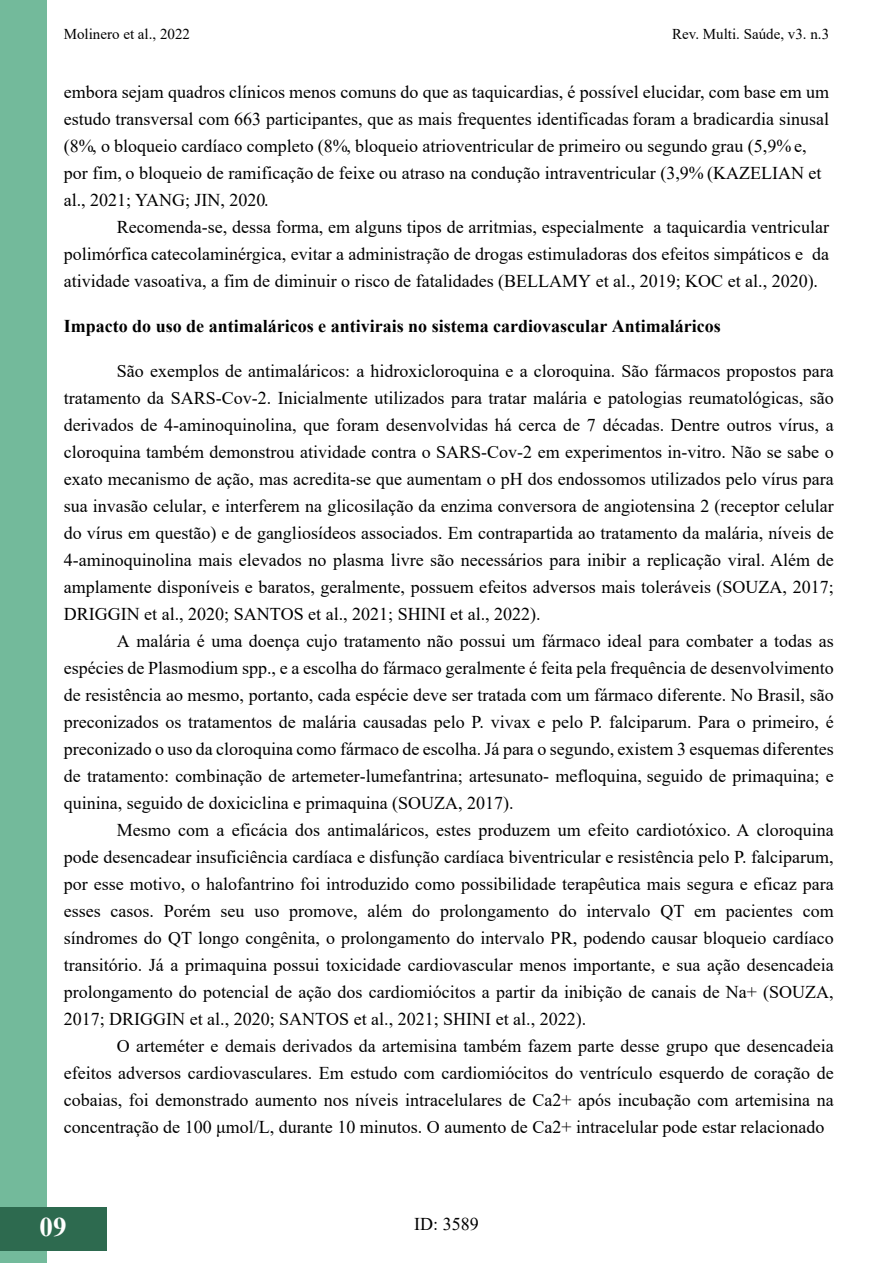
<style>
.page{position:relative;width:893px;height:1263px;background:#fff}
.page>*{position:absolute;margin:0;border:0;box-sizing:border-box;transform-origin:0 0}
.t1{font:700 27px "Times New Roman";color:#fff}
.t2{font:18px/27px "Times New Roman";color:#000;text-align:justify}
.t3{font:700 18px "Times New Roman";color:#000}
.t4{font:15px "Times New Roman";color:#000}
</style>
<div class="page">
<div style="left:0;top:1px;width:47px;height:1262px;background:#73ba9b"></div>
<div style="left:0;top:1207px;width:106px;height:43px;background:#2d6a4f"></div>
<p class="t4" style="left:64px;top:24px;width:128px">Molinero et al., 2022</p>
<p class="t4" style="left:672px;top:24px;width:158px">Rev. Multi. Saúde, v3. n.3</p>
<p class="t2" style="left:64px;top:77px;width:767px;text-align:left">embora sejam quadros clínicos menos comuns do que as taquicardias, é possível elucidar, com base em um estudo transversal com 663 participantes, que as mais frequentes identificadas foram a bradicardia sinusal (8%, o bloqueio cardíaco completo (8%, bloqueio atrioventricular de primeiro ou segundo grau (5,9% e, por fim, o bloqueio de ramificação de feixe ou atraso na condução intraventricular (3,9% (KAZELIAN et al., 2021; YANG; JIN, 2020.</p>
<p class="t2" style="left:64px;top:212px;width:767px;text-indent:53px">Recomenda-se, dessa forma, em alguns tipos de arritmias, especialmente a taquicardia ventricular polimórfica catecolaminérgica, evitar a administração de drogas estimuladoras dos efeitos simpáticos e da atividade vasoativa, a fim de diminuir o risco de fatalidades (BELLAMY et al., 2019; KOC et al., 2020).</p>
<p class="t3" style="left:64px;top:313px;width:658px">Impacto do uso de antimaláricos e antivirais no sistema cardiovascular Antimaláricos</p>
<p class="t2" style="left:64px;top:356px;width:771px;text-indent:53px">São exemplos de antimaláricos: a hidroxicloroquina e a cloroquina. São fármacos propostos para tratamento da SARS-Cov-2. Inicialmente utilizados para tratar malária e patologias reumatológicas, são derivados de 4-aminoquinolina, que foram desenvolvidas há cerca de 7 décadas. Dentre outros vírus, a cloroquina também demonstrou atividade contra o SARS-Cov-2 em experimentos in-vitro. Não se sabe o exato mecanismo de ação, mas acredita-se que aumentam o pH dos endossomos utilizados pelo vírus para sua invasão celular, e interferem na glicosilação da enzima conversora de angiotensina 2 (receptor celular do vírus em questão) e de gangliosídeos associados. Em contrapartida ao tratamento da malária, níveis de 4-aminoquinolina mais elevados no plasma livre são necessários para inibir a replicação viral. Além de amplamente disponíveis e baratos, geralmente, possuem efeitos adversos mais toleráveis (SOUZA, 2017; DRIGGIN et al., 2020; SANTOS et al., 2021; SHINI et al., 2022).</p>
<p class="t2" style="left:64px;top:626px;width:771px;text-indent:53px">A malária é uma doença cujo tratamento não possui um fármaco ideal para combater a todas as espécies de Plasmodium spp., e a escolha do fármaco geralmente é feita pela frequência de desenvolvimento de resistência ao mesmo, portanto, cada espécie deve ser tratada com um fármaco diferente. No Brasil, são preconizados os tratamentos de malária causadas pelo P. vivax e pelo P. falciparum. Para o primeiro, é preconizado o uso da cloroquina como fármaco de escolha. Já para o segundo, existem 3 esquemas diferentes de tratamento: combinação de artemeter-lumefantrina; artesunato- mefloquina, seguido de primaquina; e quinina, seguido de doxiciclina e primaquina (SOUZA, 2017).</p>
<p class="t2" style="left:64px;top:815px;width:771px;text-indent:53px">Mesmo com a eficácia dos antimaláricos, estes produzem um efeito cardiotóxico. A cloroquina pode desencadear insuficiência cardíaca e disfunção cardíaca biventricular e resistência pelo P. falciparum, por esse motivo, o halofantrino foi introduzido como possibilidade terapêutica mais segura e eficaz para esses casos. Porém seu uso promove, além do prolongamento do intervalo QT em pacientes com síndromes do QT longo congênita, o prolongamento do intervalo PR, podendo causar bloqueio cardíaco transitório. Já a primaquina possui toxicidade cardiovascular menos importante, e sua ação desencadeia prolongamento do potencial de ação dos cardiomiócitos a partir da inibição de canais de Na+ (SOUZA, 2017; DRIGGIN et al., 2020; SANTOS et al., 2021; SHINI et al., 2022).</p>
<p class="t2" style="left:64px;top:1031px;width:771px;text-indent:53px">O arteméter e demais derivados da artemisina também fazem parte desse grupo que desencadeia efeitos adversos cardiovasculares. Em estudo com cardiomiócitos do ventrículo esquerdo de coração de cobaias, foi demonstrado aumento nos níveis intracelulares de Ca2+ após incubação com artemisina na concentração de 100 μmol/L, durante 10 minutos. O aumento de Ca2+ intracelular pode estar relacionado</p>
<h1 class="t1" style="left:40px;top:1207px;width:29px">09</h1>
<p class="t2" style="left:414px;top:1210px;width:66px">ID: 3589</p>
</div>
